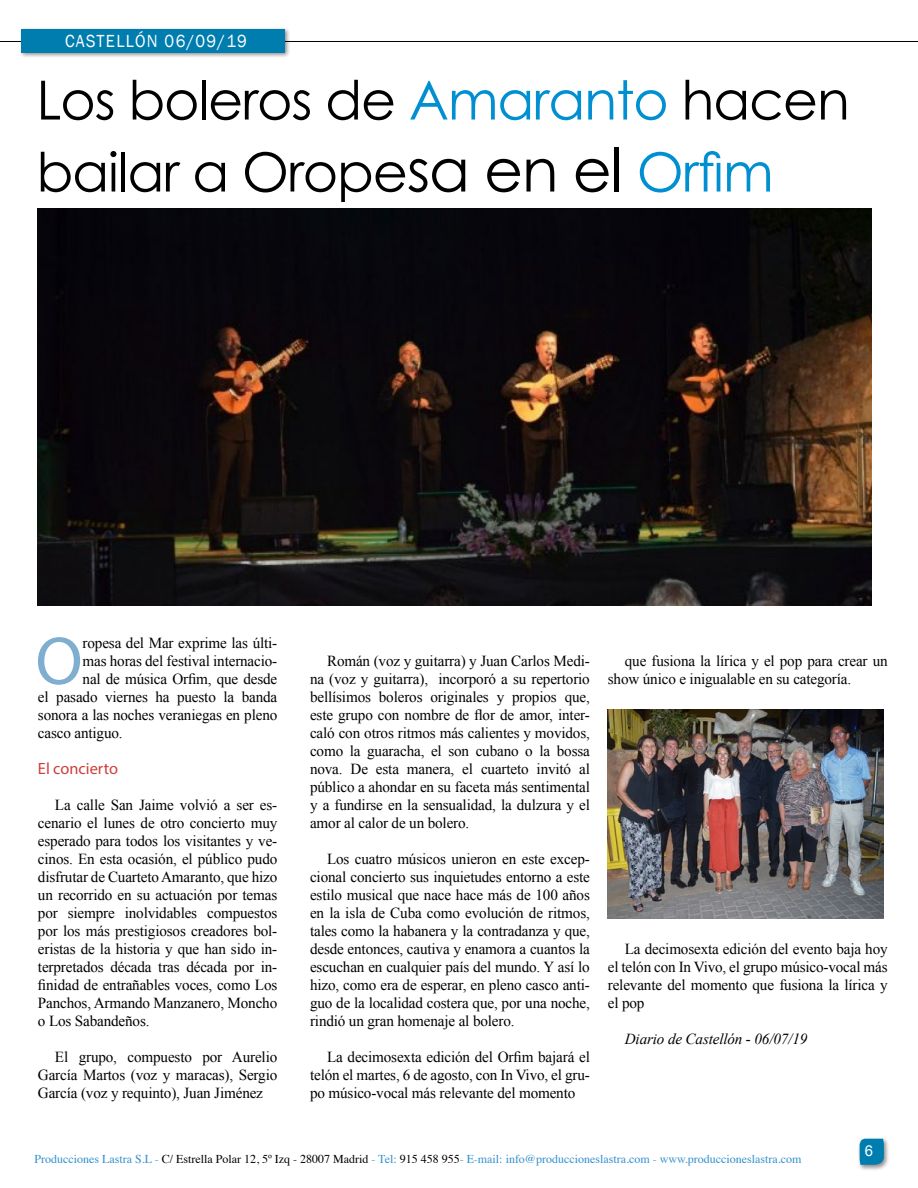
<style>
.page{position:relative;width:918px;height:1188px;background:#fff}
.page>*{position:absolute;margin:0;border:0;box-sizing:border-box;transform-origin:0 0}
.t1{font:68.4px "Myriad Pro";color:#7faed0}
.t2{font:54px/72px "Century Gothic";letter-spacing:-.02em;color:#000}
.t3{font:18px "Franklin Gothic";letter-spacing:.08em;color:#fff;scale:.92 1}
.t4{font:16.35px "Myriad Pro";color:#cd3f3a}
.t5{font:15.3px/18px "Times New Roman";letter-spacing:-.01em;color:#000;text-align:justify}
.t6{font:italic 15.3px "Times New Roman";letter-spacing:-.01em;color:#000}
.t7{font:15px "Arial";color:#fff}
.t8{font:12px "Times";color:#328fce}
.s1{color:#008fd1}
.s2{font-size:60px}
.s3{color:#000}
</style>
<div class="page">
<div style="left:858px;top:1137px;width:32px;height:34px;background:#000;opacity:.45"></div>
<svg style="left:860px;top:1139px;width:24px;height:26px"></svg>
<hr style="left:0;top:41px;width:918px;height:1px;background:#000">
<div style="left:20px;top:27px;width:271px;height:31px;background:#000;opacity:.45"></div>
<div style="left:22px;top:29px;width:263px;height:24px;background:#007daf"></div>
<img style="left:38px;top:209px;width:834px;height:397px">
<img style="left:608px;top:709px;width:276px;height:210px">
<p class="t3" style="left:65px;top:30px;width:199px">CASTELLÓN 06/09/19</p>
<h2 class="t2" style="left:36px;top:63px;width:815px">Los boleros de <span class="s1">Amaranto</span> hacen bailar a Orope<span class="s2">sa en el</span> <span class="s1">Orfim</span></h2>
<h1 class="t1" style="left:35px;top:619px;width:49px">O</h1>
<p class="t5" style="left:83px;top:634px;width:196px">ropesa del Mar exprime las últi-</p>
<p class="t5" style="left:83px;top:652px;width:196px">mas horas del festival internacio-</p>
<p class="t5" style="left:83px;top:670px;width:196px">nal de música Orfim, que desde</p>
<p class="t5" style="left:38px;top:688px;width:241px">el pasado viernes ha puesto la banda</p>
<p class="t5" style="left:38px;top:706px;width:241px">sonora a las noches veraniegas en pleno</p>
<p class="t5" style="left:38px;top:724px;width:86px">casco antiguo.</p>
<p class="t4" style="left:38px;top:758px;width:82px">El concierto</p>
<p class="t5" style="left:38px;top:796px;width:241px;text-indent:17px">La calle San Jaime volvió a ser es&shy;cenario el lunes de otro concierto muy esperado para todos los visitantes y ve&shy;cinos. En esta ocasión, el público pudo disfrutar de Cuarteto Amaranto, que hizo un recorrido en su actuación por temas por siempre inolvidables compuestos por los más prestigiosos creadores bol&shy;eristas de la historia y que han sido in&shy;terpretados década tras década por in&shy;finidad de entrañables voces, como Los Panchos, Armando Manzanero, Moncho o Los Sabandeños.</p>
<p class="t5" style="left:38px;top:1048px;width:241px;text-indent:17px">El grupo, compuesto por Aurelio García Martos (voz y maracas), Sergio García (voz y requinto), Juan Jiménez</p>
<p class="t5" style="left:310px;top:652px;width:281px;text-indent:17px">Román (voz y guitarra) y Juan Carlos Medi&shy;na (voz y guitarra), incorporó a su repertorio bellísimos boleros originales y propios que, este grupo con nombre de flor de amor, inter&shy;caló con otros ritmos más calientes y movidos, como la guaracha, el son cubano o la bossa nova. De esta manera, el cuarteto invitó al público a ahondar en su faceta más sentimental y a fundirse en la sensualidad, la dulzura y el amor al calor de un bolero.</p>
<p class="t5" style="left:310px;top:850px;width:281px;text-indent:17px">Los cuatro músicos unieron en este excep&shy;cional concierto sus inquietudes entorno a este estilo musical que nace hace más de 100 años en la isla de Cuba como evolución de ritmos, tales como la habanera y la contradanza y que, desde entonces, cautiva y enamora a cuantos la escuchan en cualquier país del mundo. Y así lo hizo, como era de esperar, en pleno casco anti&shy;guo de la localidad costera que, por una noche, rindió un gran homenaje al bolero.</p>
<p class="t5" style="left:310px;top:1048px;width:281px;text-indent:17px">La decimosexta edición del Orfim bajará el telón el martes, 6 de agosto, con In Vivo, el gru&shy;po músico-vocal más relevante del momento</p>
<p class="t5" style="left:608px;top:652px;width:281px;text-indent:17px">que fusiona la lírica y el pop para crear un show único e inigualable en su categoría.</p>
<p class="t5" style="left:608px;top:940px;width:281px;text-indent:17px">La decimosexta edición del evento baja hoy el telón con In Vivo, el grupo músico-vocal más relevante del momento que fusiona la lírica y el pop</p>
<p class="t6" style="left:625px;top:1028px;width:184px">Diario de Castellón - 06/07/19</p>
<p class="t8" style="left:35px;top:1147px;width:768px">Producciones Lastra S.L - <span class="s3">C/ Estrella Polar 12, 5º Izq - 28007 Madrid</span> - Tel: <span class="s3">915 458 955</span>- E-mail: info@produccioneslastra.com - www.produccioneslastra.com</p>
<p class="t7" style="left:865px;top:1140px;width:10px">6</p>
</div>
